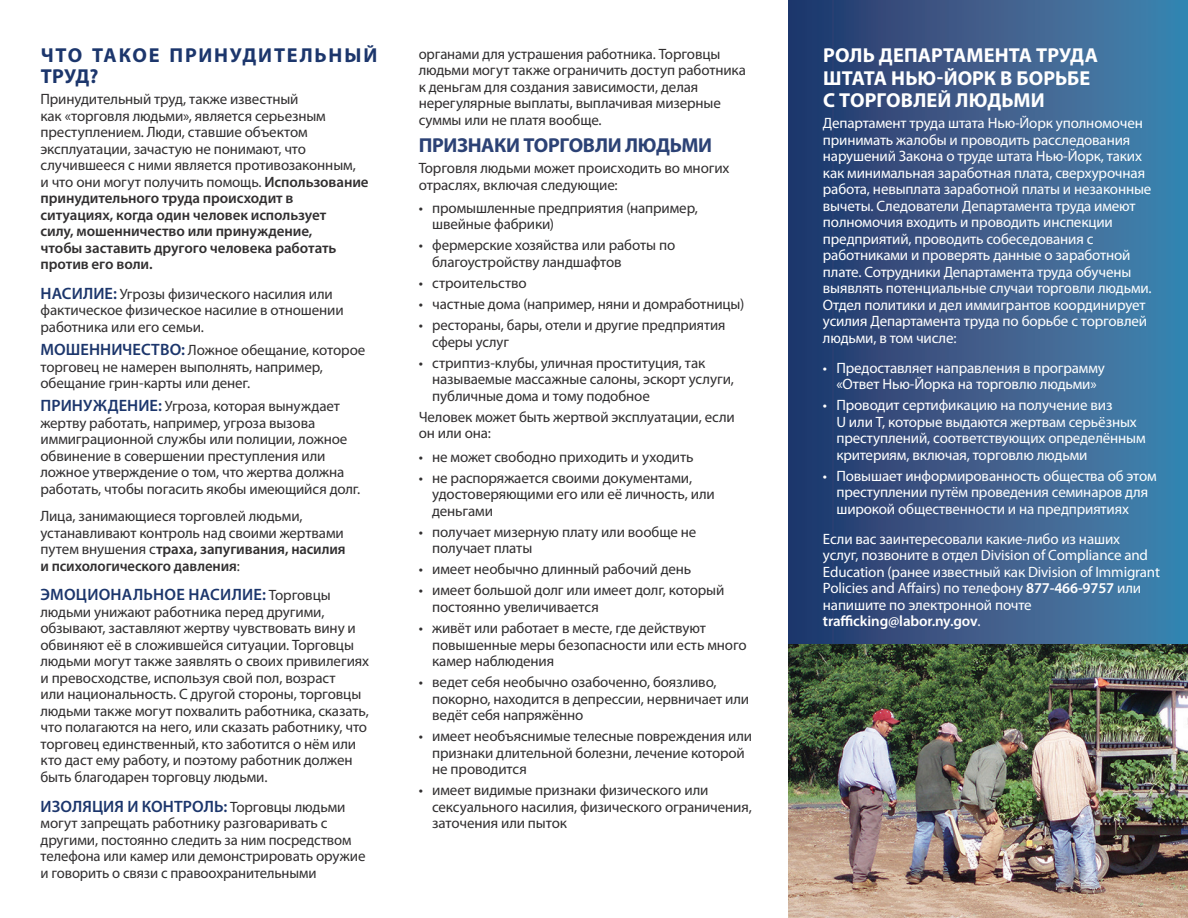
<style>
.page{position:relative;width:1188px;height:918px;background:#fff}
.page>*{position:absolute;margin:0;border:0;box-sizing:border-box;transform-origin:0 0}
.t1{font:700 20.25px/22.5px "Myriad Pro";letter-spacing:.005em;color:#fff}
.t2{font:700 20.25px/21px "Myriad Pro";letter-spacing:.09em;color:#1c366c}
.t3{font:700 20.25px "Myriad Pro";letter-spacing:-.015em;color:#2c4275}
.t4{font:600 16.5px "Myriad Pro";letter-spacing:.01em;color:#1c366c}
.t5{font:15px/16.5px "Myriad Pro";letter-spacing:-.01em;color:#312f30}
.t6{font:15px/16.5px "Myriad Pro";letter-spacing:-.01em;color:#fff}
.s1{font-weight:600}
.s2{font-weight:600;font-size:16.5px;color:#1c366c}
.s3{font-weight:400;font-size:15px;color:#312f30}
</style>
<div class="page">
<svg style="left:788px;top:0;width:400px;height:645px;background:#385c8a"></svg>
<img style="left:788px;top:645px;width:400px;height:273px">
<h1 class="t2" style="left:41px;top:44px;width:338px">ЧТО ТАКОЕ ПРИНУДИТЕЛЬНЫЙ<br>ТРУД?</h1>
<p class="t5" style="left:40px;top:91px;width:330px">Принудительный труд, также известный<br>как «торговля людьми», является серьезным преступлением. Люди, ставшие объектом эксплуатации, зачастую не понимают, что случившееся с ними является противозаконным,<br>и что они могут получить помощь. <span class="s1">Использование принудительного труда происходит в ситуациях, когда один человек использует<br>силу, мошенничество или принуждение,<br>чтобы заставить другого человека работать против его воли.</span></p>
<p class="t5" style="left:41px;top:285px;width:305px"><span class="s2">НАСИЛИЕ:</span> Угрозы физического насилия или фактическое физическое насилие в отношении работника или его семьи.</p>
<p class="t5" style="left:40px;top:342px;width:326px"><span class="s2">МОШЕННИЧЕСТВО:</span> Ложное обещание, которое торговец не намерен выполнять, например, обещание грин-карты или денег.</p>
<p class="t5" style="left:40px;top:398px;width:321px"><span class="s2">ПРИНУЖДЕНИЕ:</span> Угроза, которая вынуждает жертву работать, например, угроза вызова иммиграционной службы или полиции, ложное обвинение в совершении преступления или ложное утверждение о том, что жертва должна работать, чтобы погасить якобы имеющийся долг.</p>
<p class="t5" style="left:40px;top:508px;width:307px">Лица, занимающиеся торговлей людьми, устанавливают контроль над своими жертвами путем внушения с<span class="s1">траха, запугивания, насилия и психологического давления</span>:</p>
<p class="t4" style="left:41px;top:584px;width:292px">ЭМОЦИОНАЛЬНОЕ НАСИЛИЕ: <span class="s3">Торговцы</span></p>
<p class="t5" style="left:41px;top:603px;width:330px">людьми унижают работника перед другими, обзывают, заставляют жертву чувствовать вину и обвиняют её в сложившейся ситуации. Торговцы людьми могут также заявлять о своих привилегиях и превосходстве, используя свой пол, возраст<br>или национальность. С другой стороны, торговцы людьми также могут похвалить работника, сказать, что полагаются на него, или сказать работнику, что торговец единственный, кто заботится о нём или кто даст ему работу, и поэтому работник должен быть благодарен торговцу людьми.</p>
<p class="t4" style="left:41px;top:796px;width:306px">ИЗОЛЯЦИЯ И КОНТРОЛЬ: <span class="s3">Торговцы людьми</span></p>
<p class="t5" style="left:40px;top:815px;width:327px">могут запрещать работнику разговаривать с другими, постоянно следить за ним посредством телефона или камер или демонстрировать оружие и говорить о связи с правоохранительными</p>
<p class="t5" style="left:419px;top:45px;width:329px">органами для устрашения работника. Торговцы людьми могут также ограничить доступ работника к деньгам для создания зависимости, делая нерегулярные выплаты, выплачивая мизерные суммы или не платя вообще.</p>
<h1 class="t3" style="left:419px;top:132px;width:295px">ПРИЗНАКИ ТОРГОВЛИ ЛЮДЬМИ</h1>
<p class="t5" style="left:419px;top:160px;width:312px">Торговля людьми может происходить во многих отраслях, включая следующие:</p>
<p class="t5" style="left:432px;top:199px;width:267px;text-indent:-14px">• промышленные предприятия (например, швейные фабрики)</p>
<p class="t5" style="left:432px;top:237px;width:245px;text-indent:-14px">• фермерские хозяйства или работы по благоустройству ландшафтов</p>
<p class="t5" style="left:419px;top:274px;width:110px">• строительство</p>
<p class="t5" style="left:419px;top:296px;width:327px">• частные дома (например, няни и домработницы)</p>
<p class="t5" style="left:432px;top:317px;width:295px;text-indent:-14px">• рестораны, бары, отели и другие предприятия сферы услуг</p>
<p class="t5" style="left:432px;top:354px;width:303px;text-indent:-14px">• стриптиз-клубы, уличная проституция, так называемые массажные салоны, эскорт услуги, публичные дома и тому подобное</p>
<p class="t5" style="left:419px;top:408px;width:318px">Человек может быть жертвой эксплуатации, если он или она:</p>
<p class="t5" style="left:419px;top:448px;width:276px">• не может свободно приходить и уходить</p>
<p class="t5" style="left:432px;top:469px;width:284px;text-indent:-14px">• не распоряжается своими документами, удостоверяющими его или её личность, или деньгами</p>
<p class="t5" style="left:432px;top:523px;width:266px;text-indent:-14px">• получает мизерную плату или вообще не получает платы</p>
<p class="t5" style="left:419px;top:561px;width:274px">• имеет необычно длинный рабочий день</p>
<p class="t5" style="left:432px;top:582px;width:294px;text-indent:-14px">• имеет большой долг или имеет долг, который постоянно увеличивается</p>
<p class="t5" style="left:432px;top:620px;width:316px;text-indent:-14px">• живёт или работает в месте, где действуют повышенные меры безопасности или есть много камер наблюдения</p>
<p class="t5" style="left:432px;top:674px;width:319px;text-indent:-14px">• ведет себя необычно озабоченно, боязливо, покорно, находится в депрессии, нервничает или ведёт себя напряжённо</p>
<p class="t5" style="left:432px;top:728px;width:322px;text-indent:-14px">• имеет необъяснимые телесные повреждения или признаки длительной болезни, лечение которой не проводится</p>
<p class="t5" style="left:432px;top:782px;width:321px;text-indent:-14px">• имеет видимые признаки физического или сексуального насилия, физического ограничения, заточения или пыток</p>
<h1 class="t1" style="left:823px;top:44px;width:276px">РОЛЬ ДЕПАРТАМЕНТА ТРУДА<br>ШТАТА НЬЮ-ЙОРК В БОРЬБЕ<br>С ТОРГОВЛЕЙ ЛЮДЬМИ</h1>
<p class="t6" style="left:823px;top:115px;width:330px">Департамент труда штата Нью-Йорк уполномочен принимать жалобы и проводить расследования нарушений Закона о труде штата Нью-Йорк, таких как минимальная заработная плата, сверхурочная работа, невыплата заработной платы и незаконные вычеты. Следователи Департамента труда имеют полномочия входить и проводить инспекции предприятий, проводить собеседования с работниками и проверять данные о заработной плате. Сотрудники Департамента труда обучены выявлять потенциальные случаи торговли людьми.<br>Отдел политики и дел иммигрантов координирует усилия Департамента труда по борьбе с торговлей людьми, в том числе:</p>
<p class="t6" style="left:823px;top:359px;width:283px;text-align:center">• Предоставляет направления в программу «Ответ Нью-Йорка на торговлю людьми»</p>
<p class="t6" style="left:836px;top:397px;width:311px;text-indent:-14px">• Проводит сертификацию на получение виз<br>U или Т, которые выдаются жертвам серьёзных преступлений, соответствующих определённым критериям, включая, торговлю людьми</p>
<p class="t6" style="left:836px;top:467px;width:322px;text-indent:-14px">• Повышает информированность общества об этом преступлении путём проведения семинаров для широкой общественности и на предприятиях</p>
<p class="t6" style="left:823px;top:530px;width:339px">Если вас заинтересовали какие-либо из наших<br>услуг, позвоните в отдел Division of Compliance and Education (ранее известный как Division of Immigrant Policies and Affairs) по телефону <span class="s1">877-466-9757</span> или напишите по электронной почте <span class="s1">trafficking@labor.ny.gov</span>.</p>
</div>
